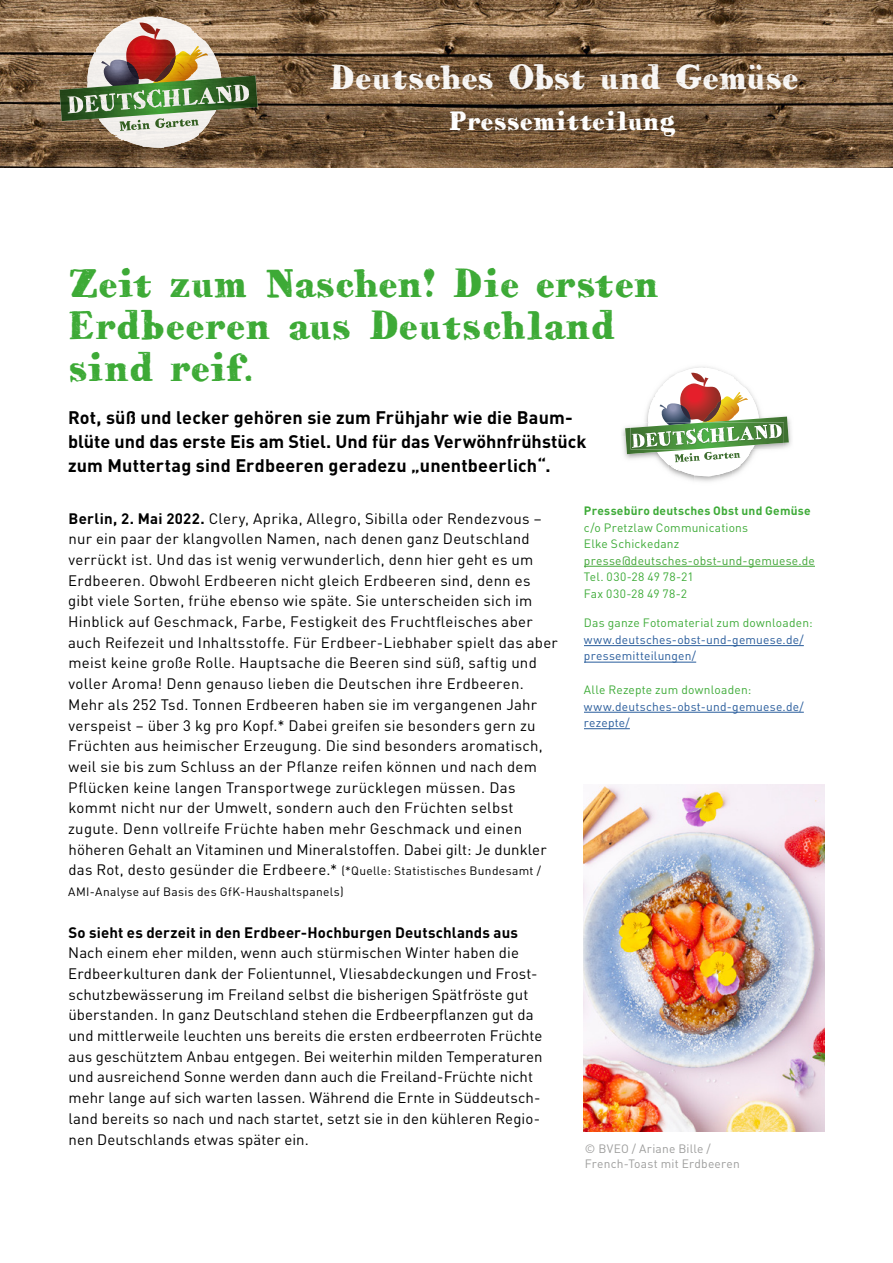
<style>
.page{position:relative;width:893px;height:1263px;background:#fff}
.page>*{position:absolute;margin:0;border:0;box-sizing:border-box;transform-origin:0 0}
.t1{font:40.5px/42px "HVD Bodedo";color:#3daa36}
.t2{font:34.5px "HVD Bodedo";color:#fff}
.t3{font:27px "HVD Bodedo";letter-spacing:-.005em;color:#fff}
.t4{font:700 18px/24px "DIN Pro";letter-spacing:.01em;color:#000}
.t5{font:15px/20.7px "DIN Pro";letter-spacing:.015em;color:#000}
.t6{font:700 15px "DIN Pro";letter-spacing:.01em;color:#000}
.t7{font:12px/16.5px "DIN Pro";letter-spacing:.015em;color:#3eab38}
.t8{font:12px/16.5px "DIN Pro";letter-spacing:.015em;color:#275b9b}
.t9{font:12px "DIN Pro";letter-spacing:.025em;color:#000}
.t10{font:12px/15px "DIN Pro";letter-spacing:.015em;color:#9d9d9c}
.t11{font:12px "DIN Pro";letter-spacing:.02em;color:#3fa535}
.t12{font:700 12px "DIN Pro";letter-spacing:.02em;color:#3eab38}
.s1{font-weight:700}
.s2{font-size:12px}
</style>
<div class="page">
<hr style="left:584px;top:566px;width:231px;height:1px;background:#3fa535">
<hr style="left:584px;top:645px;width:220px;height:1px;background:#275b9b">
<hr style="left:584px;top:662px;width:112px;height:1px;background:#275b9b">
<hr style="left:584px;top:712px;width:220px;height:1px;background:#275b9b">
<hr style="left:584px;top:728px;width:46px;height:1px;background:#275b9b">
<img style="left:789px;top:424px;width:3px;height:22px">
<img style="left:694px;top:476px;width:26px;height:6px">
<svg style="left:622px;top:367px;width:167px;height:109px"></svg>
<img style="left:0;top:0;width:518px;height:167px">
<img style="left:518px;top:0;width:375px;height:167px">
<img style="left:584px;top:785px;width:241px;height:347px">
<img style="left:60px;top:16px;width:198px;height:132px">
<h2 class="t2" style="left:330px;top:55px;width:471px">Deutsches Obst und Gemüse</h2>
<h3 class="t3" style="left:450px;top:104px;width:228px">Pressemitteilung</h3>
<h1 class="t1" style="left:68px;top:261px;width:593px">Zeit zum Naschen! Die ersten<br>Erdbeeren aus Deutschland sind reif.</h1>
<p class="t4" style="left:68px;top:403px;width:520px">Rot, süß und lecker gehören sie zum Frühjahr wie die Baum&shy;blüte und das erste Eis am Stiel. Und für das Verwöhnfrühstück zum Muttertag sind Erdbeeren geradezu „unentbeerlich“.</p>
<p class="t5" style="left:68px;top:506px;width:491px"><span class="s1">Berlin, 2. Mai 2022.</span> Clery, Aprika, Allegro, Sibilla oder Rendezvous – nur ein paar der klangvollen Namen, nach denen ganz Deutschland verrückt ist. Und das ist wenig verwunderlich, denn hier geht es um Erdbeeren. Obwohl Erdbeeren nicht gleich Erdbeeren sind, denn es gibt viele Sorten, frühe ebenso wie späte. Sie unterscheiden sich im Hinblick auf Geschmack, Farbe, Festigkeit des Fruchtfleisches aber auch Reifezeit und Inhaltsstoffe. Für Erdbeer-Liebhaber spielt das aber meist keine große Rolle. Hauptsache die Beeren sind süß, saftig und voller Aroma! Denn genauso lieben die Deutschen ihre Erdbeeren.<br>Mehr als 252 Tsd. Tonnen Erdbeeren haben sie im vergangenen Jahr verspeist – über 3 kg pro Kopf.* Dabei greifen sie besonders gern zu Früchten aus heimischer Erzeugung. Die sind besonders aromatisch, weil sie bis zum Schluss an der Pflanze reifen können und nach dem Pflücken keine langen Transportwege zurücklegen müssen. Das kommt nicht nur der Umwelt, sondern auch den Früchten selbst zugute. Denn vollreife Früchte haben mehr Geschmack und einen höheren Gehalt an Vitaminen und Mineralstoffen. Dabei gilt: Je dunkler das Rot, desto gesünder die Erdbeere.* <span class="s2">(*Quelle: Statistisches Bundesamt /</span></p>
<p class="t9" style="left:68px;top:882px;width:277px">AMI-Analyse auf Basis des GfK-Haushaltspanels)</p>
<p class="t6" style="left:69px;top:920px;width:451px">So sieht es derzeit in den Erdbeer-Hochburgen Deutschlands aus</p>
<p class="t5" style="left:68px;top:941px;width:476px">Nach einem eher milden, wenn auch stürmischen Winter haben die Erdbeerkulturen dank der Folientunnel, Vliesabdeckungen und Frost&shy;schutzbewässerung im Freiland selbst die bisherigen Spätfröste gut überstanden. In ganz Deutschland stehen die Erdbeerpflanzen gut da und mittlerweile leuchten uns bereits die ersten erdbeerroten Früchte aus geschütztem Anbau entgegen. Bei weiterhin milden Temperaturen und ausreichend Sonne werden dann auch die Freiland-Früchte nicht mehr lange auf sich warten lassen. Während die Ernte in Süddeutsch&shy;land bereits so nach und nach startet, setzt sie in den kühleren Regio&shy;nen Deutschlands etwas später ein.</p>
<p class="t12" style="left:584px;top:501px;width:228px">Pressebüro deutsches Obst und Gemüse</p>
<p class="t7" style="left:584px;top:518px;width:166px">c/o Pretzlaw Communications<br>Elke Schickedanz</p>
<p class="t11" style="left:584px;top:551px;width:232px">presse@deutsches-obst-und-gemuese.de</p>
<p class="t7" style="left:584px;top:567px;width:111px">Tel. 030-28 49 78-21<br>Fax 030-28 49 78-2</p>
<p class="t7" style="left:584px;top:614px;width:230px">Das ganze Fotomaterial zum downloaden:</p>
<p class="t8" style="left:584px;top:630px;width:221px">www.deutsches-obst-und-gemuese.de/ pressemitteilungen/</p>
<p class="t7" style="left:584px;top:680px;width:169px">Alle Rezepte zum downloaden:</p>
<p class="t8" style="left:584px;top:697px;width:221px">www.deutsches-obst-und-gemuese.de/ rezepte/</p>
<p class="t10" style="left:585px;top:1140px;width:156px">© BVEO / Ariane Bille /<br>French-Toast mit Erdbeeren</p>
</div>
